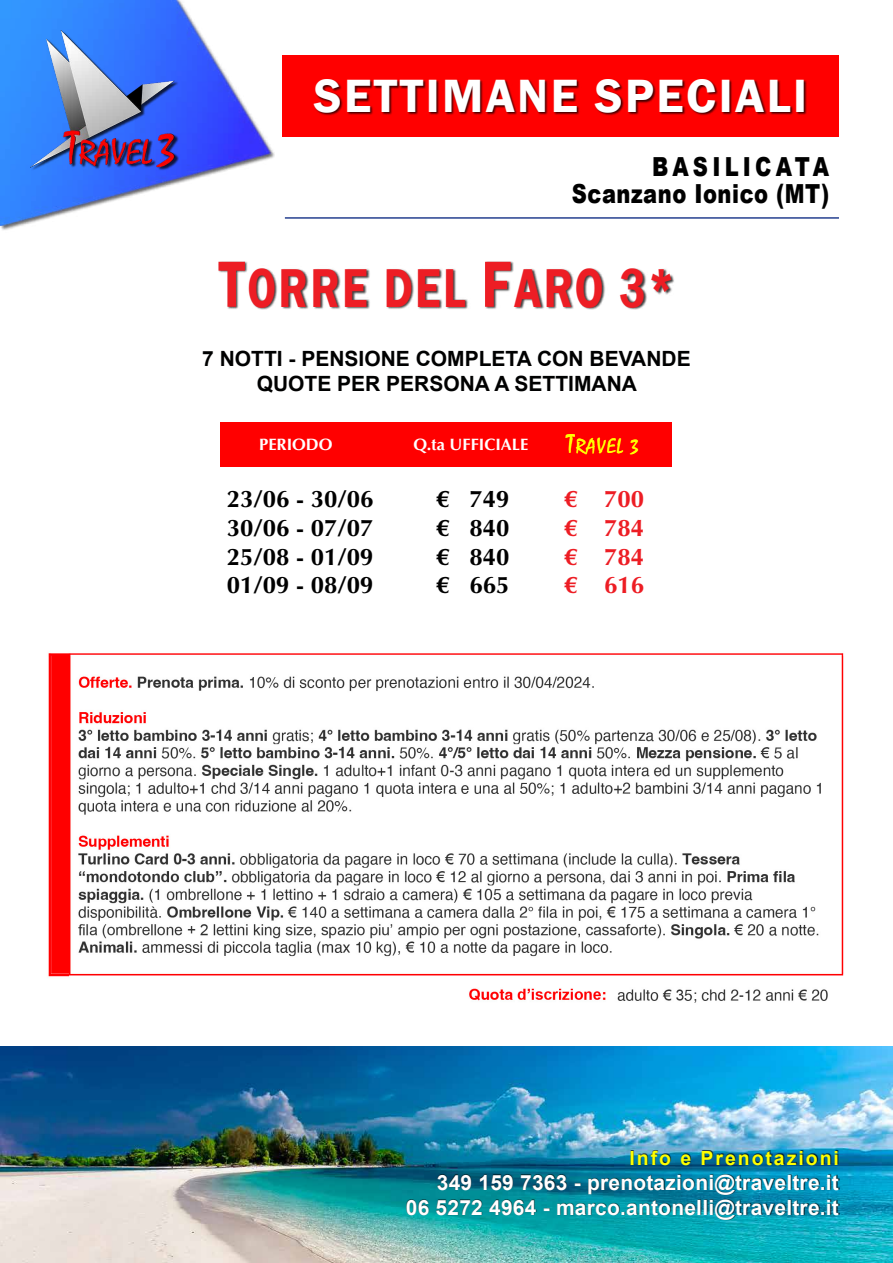
<style>
.page{position:relative;width:893px;height:1263px;background:#fff}
.page>*{position:absolute;margin:0;border:0;box-sizing:border-box;transform-origin:0 0}
.t1{font:600 56.25px "Franklin Gothic";letter-spacing:.05em;color:#ed1d24;scale:.8 1}
.t2{font:600 48px "Franklin Gothic";letter-spacing:.05em;color:#fff}
.t3{font:900 26.25px/27px "Arial";letter-spacing:.025em;color:#000;text-align:right;scale:.8 1}
.t4{font:700 24px "Optima";color:#000}
.t5{font:700 24px "Optima";color:#ed1d24}
.t6{font:700 21px/25.2px "Arial";letter-spacing:.01em;color:#fff;text-align:right}
.t7{font:700 21px/25.2px "Arial";color:#000101;text-align:center}
.t8{font:21px "Mistral";letter-spacing:.05em;color:#feff00}
.t9{font:700 19.5px "Arial";letter-spacing:.1em;color:#feff00}
.t10{font:700 16.5px "Optima";color:#fff}
.s1{font-size:67.5px}
.s2{font-size:27px}
</style>
<div class="page">
<div style="left:282px;top:55px;width:557px;height:81px;background:#f00"></div>
<img style="left:0;top:0;width:288px;height:230px">
<div style="left:314px;top:79px;width:493px;height:36px;background:#000;opacity:.75"></div>
<hr style="left:285px;top:217px;width:554px;height:2px;background:#25408f">
<div style="left:218px;top:262px;width:456px;height:48px;background:#000;opacity:.75"></div>
<img style="left:0;top:1046px;width:893px;height:217px">
<div style="left:406px;top:1150px;width:434px;height:70px;background:#000;opacity:.75"></div>
<img style="left:30px;top:30px;width:152px;height:148px">
<div style="left:220px;top:422px;width:451px;height:45px;background:#f00"></div>
<img style="left:48px;top:653px;width:796px;height:350px">
<h2 class="t2" style="left:314px;top:66px;width:495px">SETTIMANE SPECIALI</h2>
<p class="t3" style="left:572px;top:152px;width:323px">BASILICATA<br>Scanzano Ionico (MT)</p>
<h1 class="t1" style="left:219px;top:253px;width:571px"><span class="s1">T</span>ORRE DEL <span class="s1">F</span>ARO 3*</h1>
<p class="t7" style="left:202px;top:347px;width:490px">7 NOTTI - PENSIONE COMPLETA CON BEVANDE<br>QUOTE PER PERSONA A SETTIMANA</p>
<p class="t10" style="left:259px;top:435px;width:75px">PERIODO</p>
<p class="t10" style="left:413px;top:435px;width:117px">Q.ta UFFICIALE</p>
<p class="t8" style="left:567px;top:434px;width:73px"><span class="s2">T</span>RAVEL 3</p>
<p class="t4" style="left:227px;top:485px;width:148px">23/06 - 30/06</p>
<p class="t4" style="left:436px;top:485px;width:75px">€ 749</p>
<p class="t5" style="left:564px;top:485px;width:82px">€ 700</p>
<p class="t4" style="left:227px;top:514px;width:148px">30/06 - 07/07</p>
<p class="t4" style="left:436px;top:514px;width:75px">€ 840</p>
<p class="t5" style="left:564px;top:514px;width:82px">€ 784</p>
<p class="t4" style="left:227px;top:542px;width:148px">25/08 - 01/09</p>
<p class="t4" style="left:436px;top:542px;width:75px">€ 840</p>
<p class="t5" style="left:564px;top:542px;width:82px">€ 784</p>
<p class="t4" style="left:227px;top:571px;width:148px">01/09 - 08/09</p>
<p class="t4" style="left:436px;top:571px;width:75px">€ 665</p>
<p class="t5" style="left:564px;top:571px;width:82px">€ 616</p>
<p class="t9" style="left:629px;top:1145px;width:211px">Info e Prenotazioni</p>
<p class="t6" style="left:406px;top:1170px;width:435px">349 159 7363 - prenotazioni@traveltre.it<br>06 5272 4964 - marco.antonelli@traveltre.it</p>
</div>
